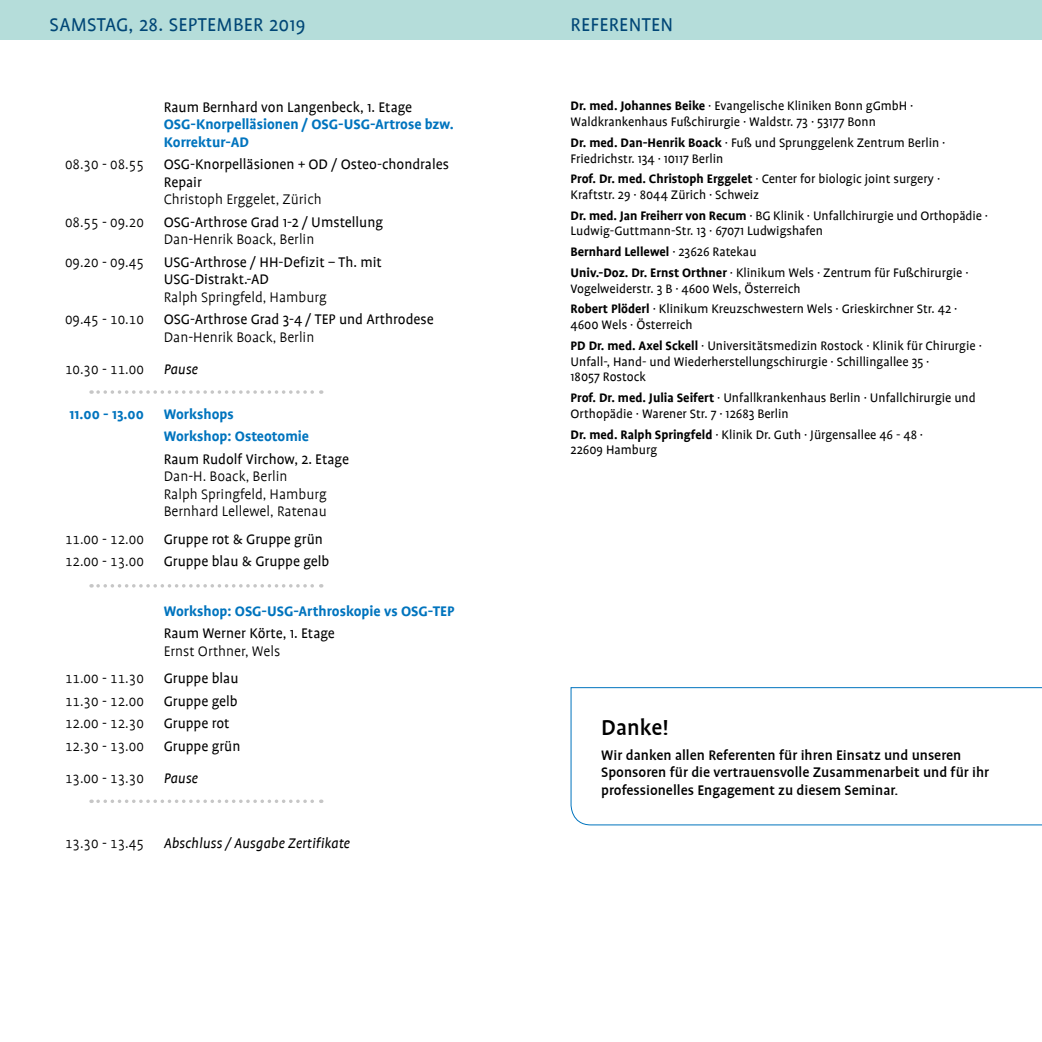
<style>
.page{position:relative;width:1042px;height:1042px;background:#fff}
.page>*{position:absolute;margin:0;border:0;box-sizing:border-box;transform-origin:0 0}
.t1{font:500 24.5px "Profile";color:#000}
.Head_blauer_Kasten{font:21px "Profile";letter-spacing:.015em;color:#004676}
.Programm_2014{font:15.75px/17.5px "Profile";color:#000}
.Programm_Referent{font:300 15.75px "Profile";color:#000}
.t2{font:500 15.75px/17.5px "Profile";color:#000}
.Programm_Überschrift{font:700 15.75px/17.5px "Profile";color:#0074be}
.Programm_2014-2{font:300 15.75px "Profile SC";color:#000}
.Pause_Abstand{font:italic 15.75px "Profile";color:#000}
.Pause_Linie{font:300 15.75px "Profile SC";color:#000}
.Pause_Abstand-2{font:300 15.75px "Profile SC";color:#000}
.Pause_Linie-2{font:italic 15.75px "Profile";color:#000}
.Vorsitzende_und_Re{font:14px/15.8px "Profile";color:#000}
.Vorsitzende_und_Re-2{font:700 14px "Profile";color:#000}
.s1{font-weight:700}
.s2{font-weight:400}
</style>
<div class="page">
<div style="left:0;top:0;width:1042px;height:40px;background:#b5ddda"></div>
<svg style="left:98px;top:390px;width:224px;height:4px"></svg>
<svg style="left:98px;top:584px;width:224px;height:3px"></svg>
<svg style="left:98px;top:799px;width:224px;height:4px"></svg>
<svg style="left:570px;top:687px;width:472px;height:139px"></svg>
<p class="Head_blauer_Kasten" style="left:50px;top:14px;width:257px">SAMSTAG, 28. SEPTEMBER 2019</p>
<p class="Programm_2014" style="left:164px;top:98px;width:250px">Raum Bernhard von Langenbeck, 1. Etage</p>
<p class="Programm_Überschrift" style="left:164px;top:116px;width:291px">OSG-Knorpelläsionen / OSG-USG-Artrose bzw.<br>Korrektur-AD</p>
<p class="Programm_2014-2" style="left:65px;top:156px;width:80px">08.30 - 08.55</p>
<p class="Programm_2014" style="left:164px;top:156px;width:287px">OSG-Knorpelläsionen + OD / Osteo-chondrales<br>Repair</p>
<p class="Programm_Referent" style="left:164px;top:191px;width:159px">Christoph Erggelet, Zürich</p>
<p class="Programm_2014-2" style="left:65px;top:214px;width:80px">08.55 - 09.20</p>
<p class="Programm_2014" style="left:164px;top:213px;width:221px">OSG-Arthrose Grad 1-2 / Umstellung</p>
<p class="Programm_Referent" style="left:164px;top:231px;width:152px">Dan-Henrik Boack, Berlin</p>
<p class="Programm_2014-2" style="left:65px;top:254px;width:80px">09.20 - 09.45</p>
<p class="Programm_2014" style="left:164px;top:253px;width:220px">USG-Arthrose / HH-Defizit – Th. mit<br>USG-Distrakt.-AD</p>
<p class="Programm_Referent" style="left:164px;top:289px;width:165px">Ralph Springfeld, Hamburg</p>
<p class="Programm_2014-2" style="left:65px;top:311px;width:80px">09.45 - 10.10</p>
<p class="Programm_2014" style="left:164px;top:311px;width:271px">OSG-Arthrose Grad 3-4 / TEP und Arthrodese</p>
<p class="Programm_Referent" style="left:164px;top:329px;width:152px">Dan-Henrik Boack, Berlin</p>
<p class="Pause_Linie" style="left:65px;top:361px;width:80px">10.30 - 11.00</p>
<p class="Pause_Linie-2" style="left:164px;top:361px;width:36px">Pause</p>
<p class="Programm_Überschrift" style="left:70px;top:405px;width:76px">11.00 - 13.00</p>
<p class="Programm_Überschrift" style="left:164px;top:405px;width:72px">Workshops</p>
<p class="Programm_Überschrift" style="left:164px;top:427px;width:147px">Workshop: Osteotomie</p>
<p class="Programm_2014" style="left:164px;top:450px;width:187px">Raum Rudolf Virchow, 2. Etage</p>
<p class="Programm_Referent" style="left:164px;top:468px;width:125px">Dan-H. Boack, Berlin</p>
<p class="Programm_Referent" style="left:164px;top:486px;width:165px">Ralph Springfeld, Hamburg</p>
<p class="Programm_Referent" style="left:164px;top:503px;width:165px">Bernhard Lellewel, Ratenau</p>
<p class="Programm_2014-2" style="left:65px;top:531px;width:80px">11.00 - 12.00</p>
<p class="Programm_2014" style="left:164px;top:530px;width:161px">Gruppe rot &amp; Gruppe grün</p>
<p class="Programm_2014-2" style="left:65px;top:553px;width:80px">12.00 - 13.00</p>
<p class="Programm_2014" style="left:164px;top:553px;width:167px">Gruppe blau &amp; Gruppe gelb</p>
<p class="Programm_Überschrift" style="left:164px;top:602px;width:292px">Workshop: OSG-USG-Arthroskopie vs OSG-TEP</p>
<p class="Programm_2014" style="left:164px;top:625px;width:173px">Raum Werner Körte, 1. Etage</p>
<p class="Programm_Referent" style="left:164px;top:643px;width:118px">Ernst Orthner, Wels</p>
<p class="Programm_2014-2" style="left:65px;top:670px;width:80px">11.00 - 11.30</p>
<p class="Programm_2014" style="left:164px;top:670px;width:76px">Gruppe blau</p>
<p class="Programm_2014-2" style="left:65px;top:693px;width:80px">11.30 - 12.00</p>
<p class="Programm_2014" style="left:164px;top:692px;width:75px">Gruppe gelb</p>
<p class="Programm_2014-2" style="left:65px;top:715px;width:80px">12.00 - 12.30</p>
<p class="Programm_2014" style="left:164px;top:715px;width:67px">Gruppe rot</p>
<p class="Programm_2014-2" style="left:65px;top:738px;width:80px">12.30 - 13.00</p>
<p class="Programm_2014" style="left:164px;top:737px;width:78px">Gruppe grün</p>
<p class="Pause_Linie" style="left:65px;top:770px;width:80px">13.00 - 13.30</p>
<p class="Pause_Linie-2" style="left:164px;top:770px;width:36px">Pause</p>
<p class="Pause_Abstand-2" style="left:65px;top:835px;width:80px">13.30 - 13.45</p>
<p class="Pause_Abstand" style="left:164px;top:835px;width:188px">Abschluss / Ausgabe Zertifikate</p>
<p class="Head_blauer_Kasten" style="left:570px;top:14px;width:104px">REFERENTEN</p>
<p class="Vorsitzende_und_Re" style="left:570px;top:98px;width:344px"><span class="s1">Dr. med. Johannes Beike</span> · Evangelische Kliniken Bonn gGmbH ·<br>Waldkrankenhaus Fußchirurgie · Waldstr. 73 · 53177 Bonn</p>
<p class="Vorsitzende_und_Re" style="left:570px;top:135px;width:376px"><span class="s1">Dr. med. Dan-Henrik Boack</span> · Fuß und Sprunggelenk Zentrum Berlin ·<br>Friedrichstr. 134 · 10117 Berlin</p>
<p class="Vorsitzende_und_Re" style="left:570px;top:171px;width:371px"><span class="s1">Prof. Dr. med. Christoph Erggelet</span> · Center for biologic joint surgery ·<br>Kraftstr. 29 · 8044 Zürich · Schweiz</p>
<p class="Vorsitzende_und_Re" style="left:570px;top:208px;width:419px"><span class="s1">Dr. med. Jan Freiherr von Recum</span> · BG Klinik · Unfallchirurgie und Orthopädie ·<br>Ludwig-Guttmann-Str. 13 · 67071 Ludwigshafen</p>
<p class="Vorsitzende_und_Re-2" style="left:570px;top:244px;width:187px">Bernhard Lellewel <span class="s2">· 23626 Ratekau</span></p>
<p class="Vorsitzende_und_Re" style="left:570px;top:265px;width:400px"><span class="s1">Univ.-Doz. Dr. Ernst Orthner</span> · Klinikum Wels · Zentrum für Fußchirurgie ·<br>Vogelweiderstr. 3 B · 4600 Wels, Österreich</p>
<p class="Vorsitzende_und_Re" style="left:570px;top:301px;width:388px"><span class="s1">Robert Plöderl</span> · Klinikum Kreuzschwestern Wels · Grieskirchner Str. 42 ·<br>4600 Wels · Österreich</p>
<p class="Vorsitzende_und_Re" style="left:570px;top:338px;width:413px"><span class="s1">PD Dr. med. Axel Sckell</span> · Universitätsmedizin Rostock · Klinik für Chirurgie ·<br>Unfall-, Hand- und Wiederherstellungschirurgie · Schillingallee 35 ·<br>18057 Rostock</p>
<p class="Vorsitzende_und_Re" style="left:570px;top:390px;width:407px"><span class="s1">Prof. Dr. med. Julia Seifert</span> · Unfallkrankenhaus Berlin · Unfallchirurgie und<br>Orthopädie · Warener Str. 7 · 12683 Berlin</p>
<p class="Vorsitzende_und_Re" style="left:570px;top:426px;width:354px"><span class="s1">Dr. med. Ralph Springfeld</span> · Klinik Dr. Guth · Jürgensallee 46 - 48 ·<br>22609 Hamburg</p>
<p class="t1" style="left:601px;top:715px;width:69px">Danke!</p>
<p class="t2" style="left:601px;top:746px;width:389px">Wir danken allen Referenten für ihren Einsatz und unseren<br>Sponsoren für die vertrauensvolle Zusammenarbeit und für ihr professionelles Engagement zu diesem Seminar.</p>
</div>
